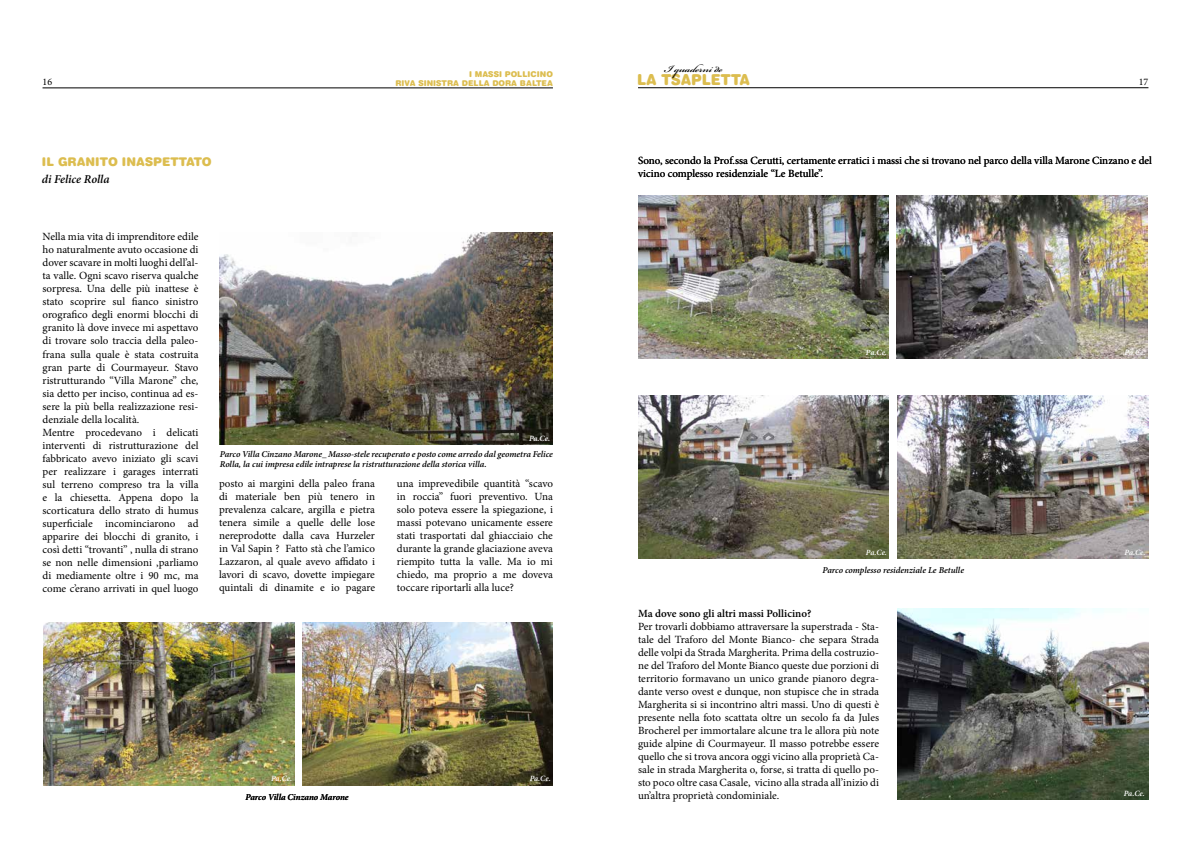
<style>
.page{position:relative;width:1191px;height:842px;background:#fff}
.page>*{position:absolute;margin:0;border:0;box-sizing:border-box;transform-origin:0 0}
.t1{font:600 15.5px "Bickham Script Pro";color:#000}
.t2{font:15.1px "Swiss 721 BT Black Rounded";letter-spacing:-.005em;color:#dcbd4f;scale:.95 1}
.t3{font:12px "Swiss 721 BT Black Rounded";color:#dcbd4f}
.t4{font:italic 600 12px "Minion Pro";letter-spacing:-.005em;color:#000}
.t5{font:11px/13px "Minion Pro";color:#000;text-align:justify}
.t6{font:600 11px "Minion Pro";color:#000}
.t7{font:10px "Minion Pro";color:#000}
.t8{font:italic 600 9px/10px "Minion Pro";letter-spacing:-.005em;color:#000}
.t9{font:italic 600 8px "Minion Pro";letter-spacing:-.01em;color:#fff}
.t10{font:8px/9px "Swiss 721 BT Black Rounded";color:#dcbd4f;text-align:right}
</style>
<div class="page">
<hr style="left:43px;top:88px;width:510px;height:1px;background:#000">
<hr style="left:638px;top:88px;width:510px;height:1px;background:#000">
<img style="left:638px;top:196px;width:251px;height:163px">
<img style="left:638px;top:395px;width:251px;height:164px">
<img style="left:897px;top:395px;width:251px;height:164px">
<img style="left:897px;top:608px;width:251px;height:191px">
<img style="left:220px;top:232px;width:333px;height:213px">
<img style="left:896px;top:196px;width:251px;height:163px">
<img style="left:43px;top:622px;width:251px;height:164px">
<img style="left:302px;top:622px;width:251px;height:164px">
<h1 class="t1" style="left:664px;top:57px;width:60px">I quaderni de</h1>
<p class="t10" style="left:395px;top:70px;width:159px">I MASSI POLLICINO<br>RIVA SINISTRA DELLA DORA BALTEA</p>
<h2 class="t2" style="left:637px;top:70px;width:121px">LA TSAPLETTA</h2>
<p class="t7" style="left:43px;top:75px;width:11px">16</p>
<p class="t7" style="left:1138px;top:75px;width:11px">17</p>
<p class="t3" style="left:42px;top:154px;width:171px">IL GRANITO INASPETTATO</p>
<p class="t4" style="left:42px;top:172px;width:69px">di Felice Rolla</p>
<p class="t5" style="left:43px;top:230px;width:157px;text-align:left">Nella mia vita di imprenditore edile ho naturalmente avuto occasione di dover scavare in molti luoghi dell’al&shy;ta valle. Ogni scavo riserva qualche sorpresa. Una delle più inattese è stato scoprire sul fianco sinistro orografico degli enormi blocchi di granito là dove invece mi aspettavo di trovare solo traccia della paleo&shy;frana sulla quale è stata costruita gran parte di Courmayeur. Stavo ristrutturando “Villa Marone” che, sia detto per inciso, continua ad es&shy;sere la più bella realizzazione resi&shy;denziale della località.<br>Mentre procedevano i delicati interventi di ristrutturazione del fabbricato avevo iniziato gli scavi per realizzare i garages interrati sul terreno compreso tra la villa e la chiesetta. Appena dopo la scorticatura dello strato di humus superficiale incominciarono ad apparire dei blocchi di granito, i così detti “trovanti” , nulla di strano se non nelle dimensioni ,parliamo di mediamente oltre i 90 mc, ma come c’erano arrivati in quel luogo</p>
<p class="t9" style="left:529px;top:434px;width:23px">Pa.Ce.</p>
<p class="t8" style="left:220px;top:450px;width:335px">Parco Villa Cinzano Marone_ Masso-stele recuperato e posto come arredo dal geometra Felice<br>Rolla, la cui impresa edile intraprese la ristrutturazione della storica villa.</p>
<p class="t5" style="left:219px;top:477px;width:157px">posto ai margini della paleo frana di materiale ben più tenero in prevalenza calcare, argilla e pietra tenera simile a quelle delle lose nereprodotte dalla cava Hurzeler in Val Sapin ? Fatto stà che l’amico Lazzaron, al quale avevo affidato i lavori di scavo, dovette impiegare quintali di dinamite e io pagare</p>
<p class="t5" style="left:397px;top:477px;width:157px">una imprevedibile quantità “scavo in roccia” fuori preventivo. Una solo poteva essere la spiegazione, i massi potevano unicamente essere stati trasportati dal ghiacciaio che durante la grande glaciazione aveva riempito tutta la valle. Ma io mi chiedo, ma proprio a me doveva toccare riportarli alla luce?</p>
<p class="t9" style="left:271px;top:774px;width:23px">Pa.Ce.</p>
<p class="t9" style="left:530px;top:774px;width:23px">Pa.Ce.</p>
<p class="t8" style="left:245px;top:792px;width:105px">Parco Villa Cinzano Marone</p>
<p class="t5" style="left:638px;top:154px;width:515px">Sono, secondo la Prof.ssa Cerutti, certamente erratici i massi che si trovano nel parco della villa Marone Cinzano e del vicino complesso residenziale “Le Betulle”.</p>
<p class="t9" style="left:866px;top:347px;width:23px">Pa.Ce.</p>
<p class="t9" style="left:1124px;top:347px;width:23px">Pa.Ce.</p>
<p class="t9" style="left:866px;top:548px;width:23px">Pa.Ce.</p>
<p class="t9" style="left:1124px;top:548px;width:23px">Pa.Ce.</p>
<p class="t8" style="left:822px;top:565px;width:143px">Parco complesso residenziale Le Betulle</p>
<p class="t6" style="left:638px;top:606px;width:175px">Ma dove sono gli altri massi Pollicino?</p>
<p class="t5" style="left:638px;top:620px;width:242px">Per trovarli dobbiamo attraversare la superstrada - Sta&shy;tale del Traforo del Monte Bianco- che separa Strada delle volpi da Strada Margherita. Prima della costruzio&shy;ne del Traforo del Monte Bianco queste due porzioni di territorio formavano un unico grande pianoro degra&shy;dante verso ovest e dunque, non stupisce che in strada Margherita si si incontrino altri massi. Uno di questi è presente nella foto scattata oltre un secolo fa da Jules Brocherel per immortalare alcune tra le allora più note guide alpine di Courmayeur. Il masso potrebbe essere quello che si trova ancora oggi vicino alla proprietà Ca&shy;sale in strada Margherita o, forse, si tratta di quello po&shy;sto poco oltre casa Casale, vicino alla strada all’inizio di un’altra proprietà condominiale.</p>
<p class="t9" style="left:1123px;top:789px;width:23px">Pa.Ce.</p>
</div>
